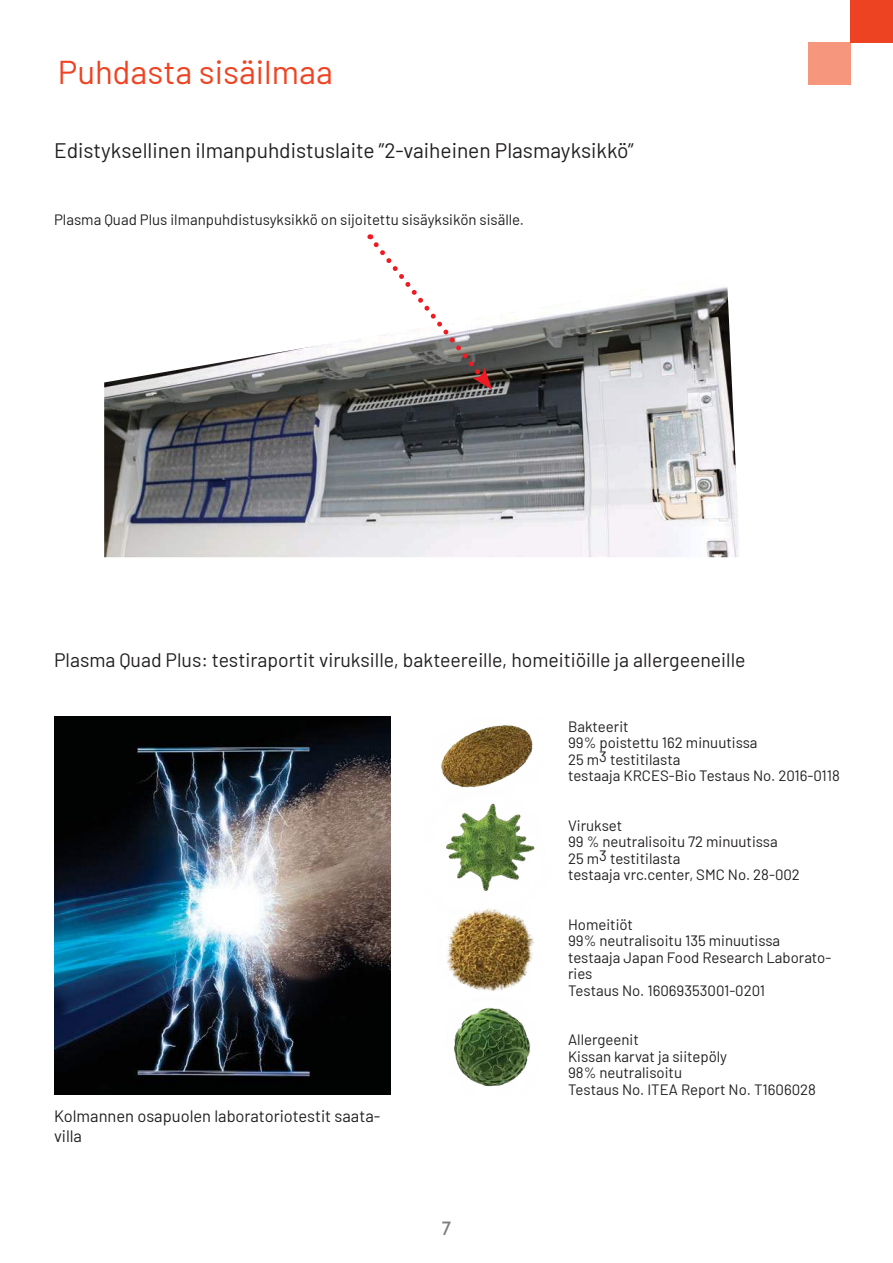
<style>
.page{position:relative;width:893px;height:1263px;background:#fff}
.page>*{position:absolute;margin:0;border:0;box-sizing:border-box;transform-origin:0 0}
.t1{font:33px "Barlow";color:#ef4322}
.t2{font:21px "Barlow";color:#221f1f}
.t3{font:19.5px "Barlow";color:#221f1f}
.t4{font:19.5px "Gill Sans";color:#7a7c7e}
.t5{font:16.5px/19.8px "Barlow";color:#221f1f}
.t6{font:15px/16.5px "Barlow";color:#221f1f}
</style>
<div class="page">
<img style="left:54px;top:716px;width:337px;height:378px">
<img style="left:441px;top:725px;width:92px;height:60px">
<img style="left:447px;top:915px;width:87px;height:76px">
<img style="left:454px;top:1007px;width:77px;height:80px">
<img style="left:446px;top:785px;width:89px;height:130px">
<img style="left:104px;top:287px;width:635px;height:270px">
<svg style="left:369px;top:234px;width:123px;height:156px"></svg>
<div style="left:808px;top:43px;width:42px;height:42px;background:#f6967d"></div>
<div style="left:850px;top:0;width:43px;height:43px;background:#ee4322"></div>
<h1 class="t1" style="left:58px;top:57px;width:276px">Puhdasta sisäilmaa</h1>
<h2 class="t2" style="left:54px;top:141px;width:581px">Edistyksellinen ilmanpuhdistuslaite ”2-vaiheinen Plasmayksikkö”</h2>
<p class="t6" style="left:54px;top:210px;width:472px">Plasma Quad Plus ilmanpuhdistusyksikkö on s椀樀oitettu sisäyksikön sisälle.</p>
<h3 class="t3" style="left:54px;top:651px;width:693px">Plasma Quad Plus: testiraportit viruksille, bakteereille, homeitiöille ja allergeeneille</h3>
<p class="t5" style="left:54px;top:1107px;width:328px">Kolmannen osapuolen laboratoriotestit saata&shy;villa</p>
<h3 class="t4" style="left:442px;top:1217px;width:11px">7</h3>
<p class="t6" style="left:568px;top:719px;width:273px">Bakteerit<br>99% poistettu 162 minuutissa<br>25 m3 testitilasta<br>testaaja KRCES-Bio Testaus No. 2016-0118</p>
<p class="t6" style="left:568px;top:818px;width:233px">Virukset<br>99 % neutralisoitu 72 minuutissa<br>25 m3 testitilasta<br>testaaja vrc.center, SMC No. 28-002</p>
<p class="t6" style="left:568px;top:917px;width:265px">Homeitiöt<br>99% neutralisoitu 135 minuutissa testaaja Japan Food Research Laborato&shy;ries<br>Testaus No. 16069353001-0201</p>
<p class="t6" style="left:568px;top:1032px;width:249px">Allergeenit<br>Kissan karvat ja siitepöly<br>98% neutralisoitu<br>Testaus No. ITEA Report No. T1606028</p>
</div>
